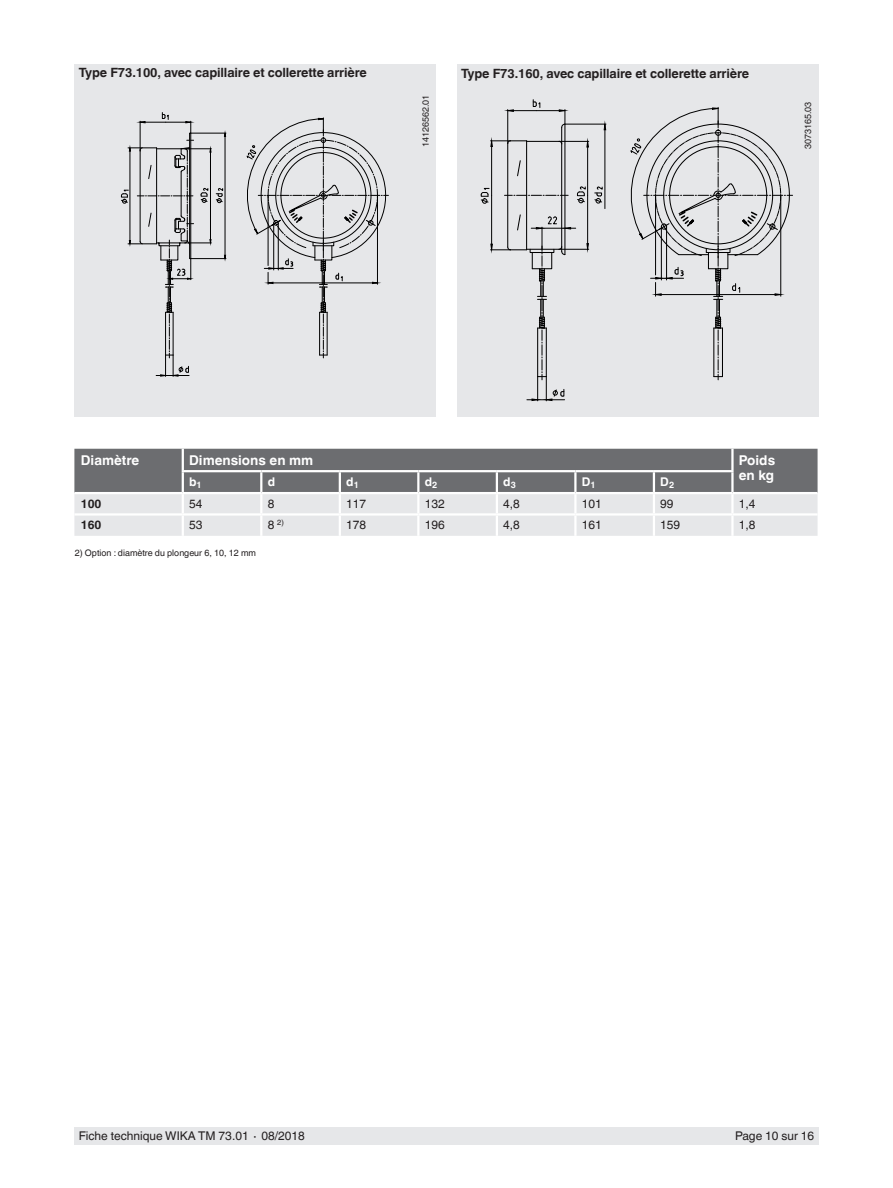
<style>
.page{position:relative;width:893px;height:1188px;background:#fff}
.page>*{position:absolute;margin:0;border:0;box-sizing:border-box;transform-origin:0 0}
.t1{font:700 13.5px/15px "Helvetica World";color:#fff}
.t2{font:700 12.75px "Helvetica World";letter-spacing:-.01em;color:#231f20}
.t3{font:12px "Helvetica World";color:#231f20}
.t4{font:700 12px "Helvetica World";color:#fff}
.t5{font:700 12px "Helvetica World";color:#231f20}
.t6{font:9px "Helvetica World";color:#231f20}
.t7{font:7.5px "Helvetica World";color:#231f20}
.s1{font-size:12px}
</style>
<div class="page">
<div style="left:74px;top:1128px;width:745px;height:17px;background:#e6e7e9"></div>
<div style="left:75px;top:64px;width:361px;height:353px;background:#e6e7e9"></div>
<div style="left:457px;top:64px;width:361px;height:353px;background:#e6e7e9"></div>
<svg style="left:74px;top:449px;width:743px;height:87px;background:#a9aaad"></svg>
<hr style="left:731px;top:494px;width:3px;height:19px;background:#fff">
<hr style="left:74px;top:513px;width:109px;height:3px;background:#fff">
<hr style="left:183px;top:513px;width:78px;height:3px;background:#fff">
<hr style="left:182px;top:516px;width:2px;height:20px;background:#fff">
<hr style="left:261px;top:513px;width:79px;height:3px;background:#fff">
<hr style="left:260px;top:516px;width:2px;height:20px;background:#fff">
<hr style="left:340px;top:513px;width:78px;height:3px;background:#fff">
<hr style="left:339px;top:516px;width:2px;height:20px;background:#fff">
<hr style="left:418px;top:513px;width:79px;height:3px;background:#fff">
<hr style="left:417px;top:516px;width:2px;height:20px;background:#fff">
<hr style="left:497px;top:513px;width:78px;height:3px;background:#fff">
<hr style="left:496px;top:516px;width:2px;height:20px;background:#fff">
<hr style="left:575px;top:513px;width:79px;height:3px;background:#fff">
<hr style="left:574px;top:516px;width:2px;height:20px;background:#fff">
<hr style="left:654px;top:513px;width:78px;height:3px;background:#fff">
<hr style="left:653px;top:516px;width:2px;height:20px;background:#fff">
<hr style="left:732px;top:513px;width:85px;height:3px;background:#fff">
<hr style="left:731px;top:516px;width:3px;height:20px;background:#fff">
<hr style="left:183px;top:492px;width:78px;height:2px;background:#fff">
<hr style="left:261px;top:492px;width:79px;height:2px;background:#fff">
<hr style="left:340px;top:492px;width:78px;height:2px;background:#fff">
<hr style="left:418px;top:492px;width:79px;height:2px;background:#fff">
<hr style="left:497px;top:492px;width:78px;height:2px;background:#fff">
<hr style="left:575px;top:492px;width:79px;height:2px;background:#fff">
<hr style="left:654px;top:492px;width:78px;height:2px;background:#fff">
<hr style="left:732px;top:492px;width:85px;height:2px;background:#fff">
<hr style="left:182px;top:449px;width:2px;height:21px;background:#fff">
<hr style="left:182px;top:472px;width:2px;height:20px;background:#fff">
<hr style="left:74px;top:492px;width:109px;height:2px;background:#fff">
<svg style="left:246px;top:118px;width:142px;height:240px"></svg>
<svg style="left:121px;top:112px;width:105px;height:265px"></svg>
<svg style="left:504px;top:195px;width:64px;height:1px"></svg>
<hr style="left:561px;top:127px;width:1px;height:124px;background:#000">
<hr style="left:526px;top:141px;width:1px;height:109px;background:#000">
<hr style="left:507px;top:144px;width:1px;height:103px;background:#000">
<hr style="left:527px;top:141px;width:32px;height:1px;background:#000">
<svg style="left:517px;top:160px;width:4px;height:17px"></svg>
<hr style="left:564px;top:124px;width:1px;height:131px;background:#000">
<hr style="left:507px;top:110px;width:1px;height:34px;background:#000">
<hr style="left:565px;top:124px;width:41px;height:1px;background:#000">
<hr style="left:605px;top:130px;width:1px;height:79px;background:#000">
<svg style="left:603px;top:123px;width:3px;height:8px"></svg>
<hr style="left:491px;top:195px;width:1px;height:49px;background:#000">
<hr style="left:491px;top:146px;width:1px;height:49px;background:#000">
<svg style="left:490px;top:140px;width:37px;height:7px"></svg>
<svg style="left:507px;top:99px;width:59px;height:29px"></svg>
<svg style="left:481px;top:188px;width:9px;height:16px"></svg>
<svg style="left:594px;top:186px;width:9px;height:17px"></svg>
<hr style="left:559px;top:249px;width:30px;height:1px;background:#000">
<hr style="left:559px;top:141px;width:30px;height:1px;background:#000">
<hr style="left:587px;top:147px;width:1px;height:48px;background:#000">
<svg style="left:586px;top:141px;width:3px;height:7px"></svg>
<hr style="left:587px;top:195px;width:1px;height:49px;background:#000">
<svg style="left:586px;top:243px;width:3px;height:7px"></svg>
<svg style="left:577px;top:186px;width:9px;height:17px"></svg>
<svg style="left:490px;top:214px;width:86px;height:187px"></svg>
<svg style="left:630px;top:107px;width:163px;height:273px"></svg>
<p class="t2" style="left:79px;top:65px;width:289px">Type F73.100, avec capillaire et collerette arrière</p>
<p class="t6" style="left:420px;top:147px;width:54px;rotate:-90deg">14126562.01</p>
<p class="t2" style="left:461px;top:66px;width:289px">Type F73.160, avec capillaire et collerette arrière</p>
<p class="t6" style="left:803px;top:149px;width:49px;rotate:-90deg">3073165.03</p>
<p class="t1" style="left:81px;top:453px;width:60px">Diamètre</p>
<p class="t1" style="left:189px;top:453px;width:126px">Dimensions en mm</p>
<p class="t1" style="left:739px;top:453px;width:38px">Poids en kg</p>
<p class="t4" style="left:189px;top:475px;width:14px">b<sub>1</sub></p>
<p class="t4" style="left:268px;top:475px;width:9px">d</p>
<p class="t4" style="left:346px;top:475px;width:14px">d<sub>1</sub></p>
<p class="t4" style="left:425px;top:475px;width:14px">d<sub>2</sub></p>
<p class="t4" style="left:503px;top:475px;width:14px">d<sub>3</sub></p>
<p class="t4" style="left:582px;top:475px;width:15px">D<sub>1</sub></p>
<p class="t4" style="left:660px;top:475px;width:15px">D<sub>2</sub></p>
<p class="t5" style="left:81px;top:497px;width:22px">100</p>
<p class="t3" style="left:189px;top:497px;width:15px">54</p>
<p class="t3" style="left:268px;top:497px;width:8px">8</p>
<p class="t3" style="left:346px;top:497px;width:22px">117</p>
<p class="t3" style="left:425px;top:497px;width:22px">132</p>
<p class="t3" style="left:503px;top:497px;width:18px">4,8</p>
<p class="t3" style="left:582px;top:497px;width:22px">101</p>
<p class="t3" style="left:660px;top:497px;width:15px">99</p>
<p class="t3" style="left:739px;top:497px;width:18px">1,4</p>
<p class="t5" style="left:81px;top:518px;width:22px">160</p>
<p class="t3" style="left:189px;top:518px;width:15px">53</p>
<p class="t7" style="left:268px;top:518px;width:18px"><span class="s1">8</span> 2)</p>
<p class="t3" style="left:346px;top:518px;width:22px">178</p>
<p class="t3" style="left:425px;top:518px;width:22px">196</p>
<p class="t3" style="left:503px;top:518px;width:18px">4,8</p>
<p class="t3" style="left:582px;top:518px;width:22px">161</p>
<p class="t3" style="left:660px;top:518px;width:22px">159</p>
<p class="t3" style="left:739px;top:518px;width:18px">1,8</p>
<p class="t6" style="left:75px;top:548px;width:183px">2) Option : diamètre du plongeur 6, 10, 12 mm</p>
<p class="t3" style="left:79px;top:1129px;width:228px">Fiche technique WIKA TM 73.01 ∙ 08/2018</p>
<p class="t3" style="left:735px;top:1129px;width:81px">Page 10 sur 16</p>
</div>
